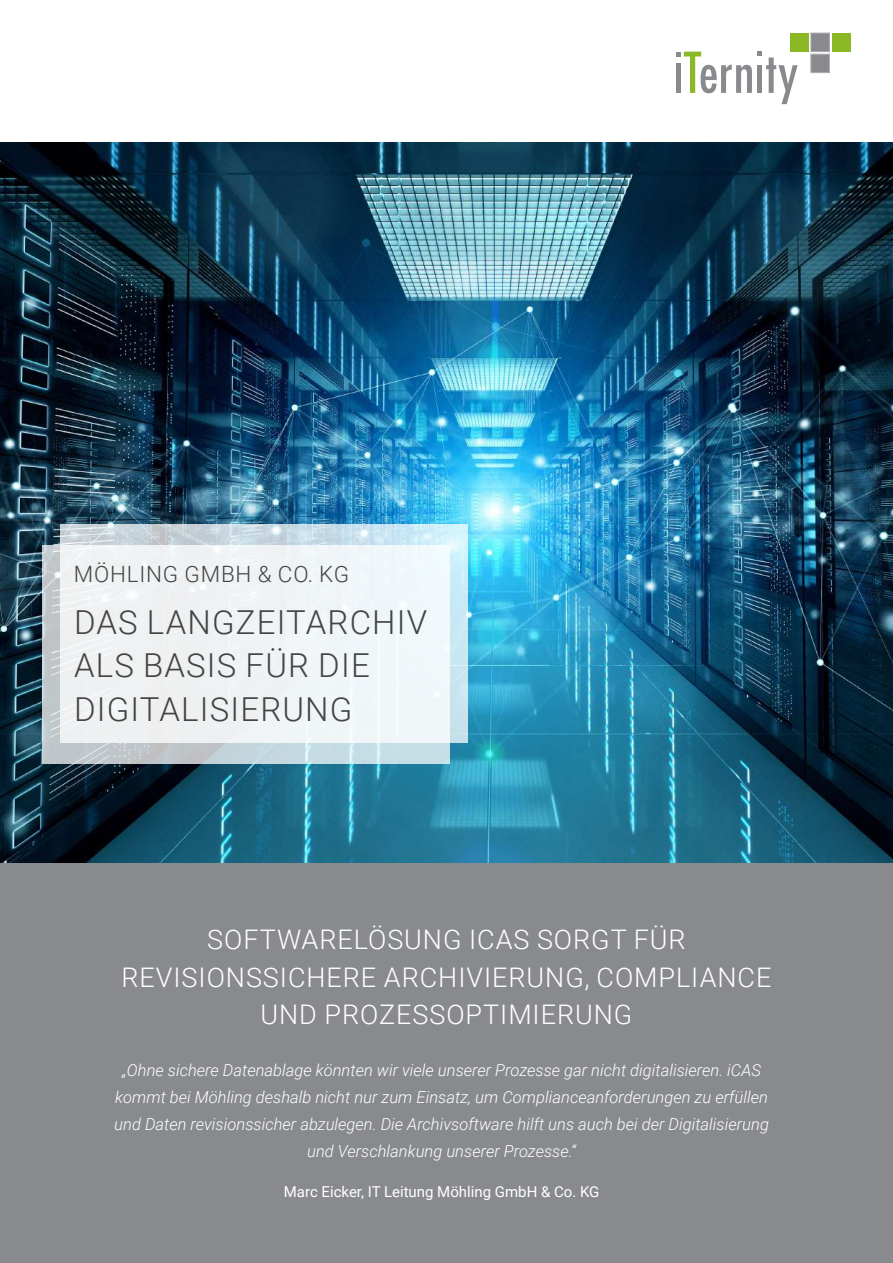
<style>
.page{position:relative;width:893px;height:1263px;background:#fff}
.page>*{position:absolute;margin:0;border:0;box-sizing:border-box;transform-origin:0 0}
.t1{font:300 33px/43.5px "Roboto";letter-spacing:.035em;color:#444}
.t2{font:300 27px/37.5px "Roboto";letter-spacing:.035em;color:#fff;text-align:center}
.t3{font:300 22.5px "Roboto";letter-spacing:.035em;color:#444}
.t4{font:italic 300 16.5px/27px "Roboto";color:#fff;text-align:center}
.t5{font:15px "Roboto";color:#fff}
</style>
<div class="page">
<img style="left:0;top:142px;width:893px;height:722px">
<div style="left:0;top:864px;width:893px;height:399px;background:#898a8d"></div>
<svg style="left:676px;top:51px;width:122px;height:53px"></svg>
<div style="left:811px;top:33px;width:18px;height:19px;background:#898a8d"></div>
<div style="left:811px;top:33px;width:18px;height:19px;border:1px solid #acabab"></div>
<div style="left:790px;top:33px;width:18px;height:19px;background:#8ab925"></div>
<div style="left:832px;top:33px;width:18px;height:19px;background:#8ab925"></div>
<div style="left:811px;top:54px;width:18px;height:19px;background:#898a8d;border:1px solid #acabab"></div>
<svg style="left:43px;top:545px;width:407px;height:219px;background:#c5d1d6"></svg>
<svg style="left:60px;top:524px;width:408px;height:218px;fill:#eff2f5"></svg>
<h3 class="t3" style="left:74px;top:558px;width:277px">MÖHLING GMBH &amp; CO. KG</h3>
<h1 class="t1" style="left:74px;top:599px;width:355px">DAS LANGZEITARCHIV<br>ALS BASIS FÜR DIE<br>DIGITALISIERUNG</h1>
<h2 class="t2" style="left:122px;top:920px;width:651px">SOFTWARELÖSUNG ICAS SORGT FÜR<br>REVISIONSSICHERE ARCHIVIERUNG, COMPLIANCE<br>UND PROZESSOPTIMIERUNG</h2>
<p class="t4" style="left:114px;top:1056px;width:656px">„Ohne sichere Datenablage könnten wir viele unserer Prozesse gar nicht digitalisieren. iCAS kommt bei Möhling deshalb nicht nur zum Einsatz, um Complianceanforderungen zu erfüllen und Daten revisionssicher abzulegen. Die Archivsoftware hilft uns auch bei der Digitalisierung und Verschlankung unserer Prozesse.“</p>
<p class="t5" style="left:284px;top:1181px;width:317px">Marc Eicker, IT Leitung Möhling GmbH &amp; Co. KG</p>
</div>
